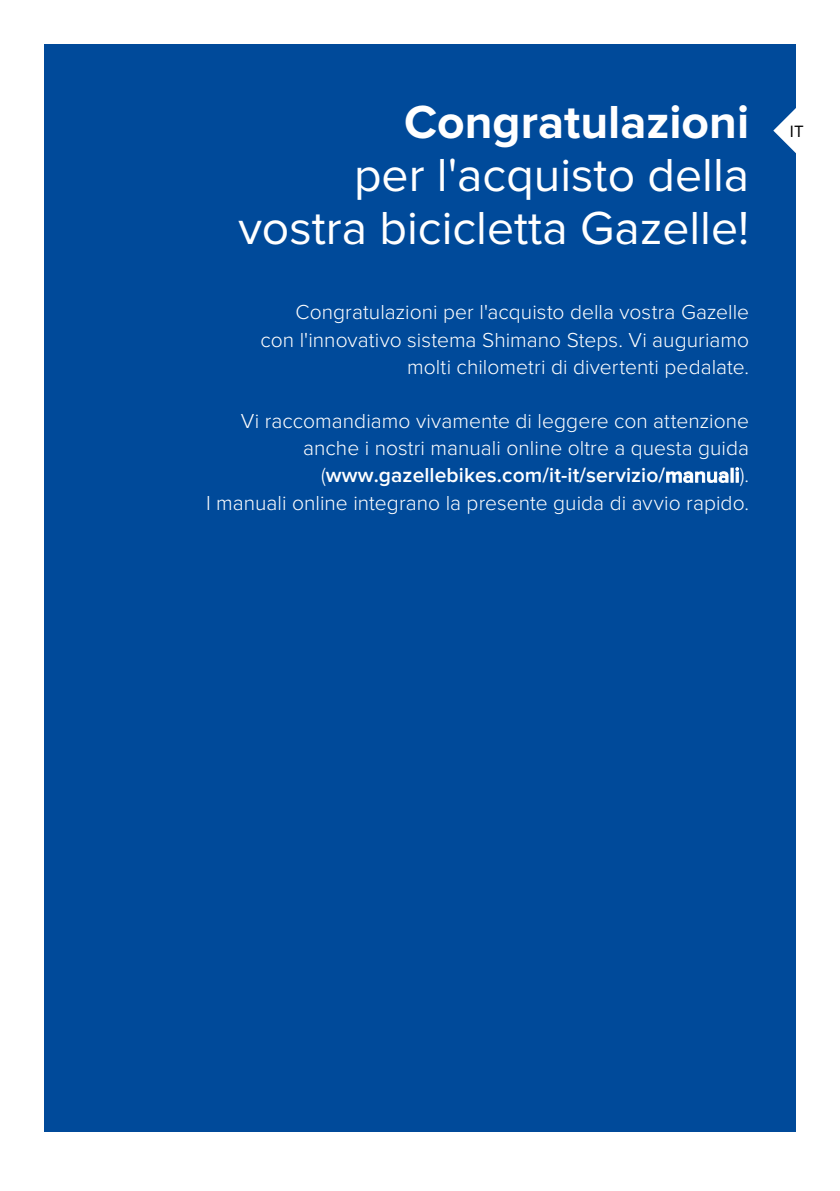
<style>
.page{position:relative;width:840px;height:1191px;background:#fff}
.page>*{position:absolute;margin:0;border:0;box-sizing:border-box;transform-origin:0 0}
.t1{font:48px/52.8px "Proxima Nova";color:#fff;text-align:right}
.t2{font:700 48px "Proxima Nova";color:#fff}
.t3{font:300 21px/27.2px "Proxima Nova";letter-spacing:.005em;color:#fff;text-align:right}
.t4{font:17px "Proxima Nova";color:#000}
.s1{font-weight:600}
</style>
<div class="page">
<div style="left:44px;top:44px;width:751px;height:1087px;background:#004a9a"></div>
<svg style="left:773px;top:108px;width:23px;height:45px"></svg>
<h1 class="t2" style="left:404px;top:94px;width:346px">Congratulazioni</h1>
<h1 class="t1" style="left:238px;top:149px;width:512px">per l'acquisto della vostra bicicletta Gazelle!</h1>
<p class="t3" style="left:260px;top:299px;width:490px">Congratulazioni per l'acquisto della vostra Gazelle con l'innovativo sistema Shimano Steps. Vi auguriamo molti chilometri di divertenti pedalate.</p>
<p class="t3" style="left:206px;top:408px;width:544px">Vi raccomandiamo vivamente di leggere con attenzione anche i nostri manuali online oltre a questa guida (<span class="s1">www.gazellebikes.com/it-it/servizio/manuali</span>).<br>I manuali online integrano la presente guida di avvio rapido.</p>
<p class="t4" style="left:789px;top:122px;width:15px">IT</p>
</div>
